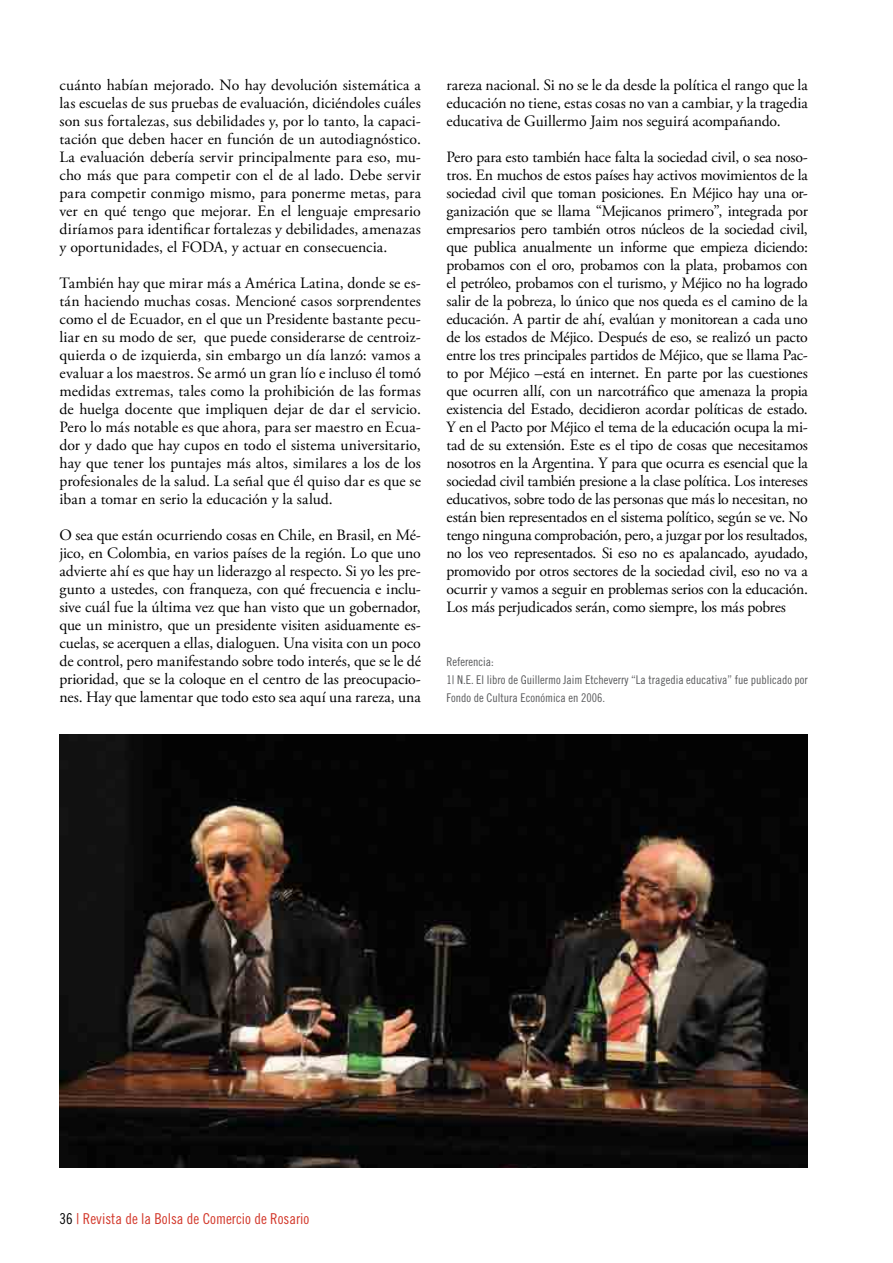
<style>
.page{position:relative;width:893px;height:1263px;background:#fff}
.page>*{position:absolute;margin:0;border:0;box-sizing:border-box;transform-origin:0 0}
.t1{font:15.75px/18px "Adobe Garamond Pro";letter-spacing:-.005em;color:#000;text-align:justify}
.t2{font:15px "Trade Gothic Cond Eighteen";color:#d3382b}
.t3{font:12px/18px "Trade Gothic Cond Eighteen";color:#58595b}
.s1{color:#000}
</style>
<div class="page">
<img style="left:59px;top:735px;width:749px;height:432px">
<p class="t1" style="left:60px;top:77px;width:363px">cuánto habían mejorado. No hay devolución sistemática a las escuelas de sus pruebas de evaluación, diciéndoles cuáles son sus fortalezas, sus debilidades y, por lo tanto, la capaci&shy;tación que deben hacer en función de un autodiagnóstico.<br>La evaluación debería servir principalmente para eso, mu&shy;cho más que para competir con el de al lado. Debe servir para competir conmigo mismo, para ponerme metas, para ver en qué tengo que mejorar. En el lenguaje empresario diríamos para identificar fortalezas y debilidades, amenazas y oportunidades, el FODA, y actuar en consecuencia.</p>
<p class="t1" style="left:60px;top:275px;width:363px">También hay que mirar más a América Latina, donde se es&shy;tán haciendo muchas cosas. Mencioné casos sorprendentes como el de Ecuador, en el que un Presidente bastante pecu&shy;liar en su modo de ser, que puede considerarse de centroiz&shy;quierda o de izquierda, sin embargo un día lanzó: vamos a evaluar a los maestros. Se armó un gran lío e incluso él tomó medidas extremas, tales como la prohibición de las formas de huelga docente que impliquen dejar de dar el servicio.<br>Pero lo más notable es que ahora, para ser maestro en Ecua&shy;dor y dado que hay cupos en todo el sistema universitario, hay que tener los puntajes más altos, similares a los de los profesionales de la salud. La señal que él quiso dar es que se iban a tomar en serio la educación y la salud.</p>
<p class="t1" style="left:60px;top:527px;width:363px">O sea que están ocurriendo cosas en Chile, en Brasil, en Mé&shy;jico, en Colombia, en varios países de la región. Lo que uno advierte ahí es que hay un liderazgo al respecto. Si yo les pre&shy;gunto a ustedes, con franqueza, con qué frecuencia e inclu&shy;sive cuál fue la última vez que han visto que un gobernador, que un ministro, que un presidente visiten asiduamente es&shy;cuelas, se acerquen a ellas, dialoguen. Una visita con un poco de control, pero manifestando sobre todo interés, que se le dé prioridad, que se la coloque en el centro de las preocupacio&shy;nes. Hay que lamentar que todo esto sea aquí una rareza, una</p>
<p class="t1" style="left:446px;top:77px;width:363px">rareza nacional. Si no se le da desde la política el rango que la educación no tiene, estas cosas no van a cambiar, y la tragedia educativa de Guillermo Jaim nos seguirá acompañando.</p>
<p class="t1" style="left:446px;top:149px;width:363px">Pero para esto también hace falta la sociedad civil, o sea noso&shy;tros. En muchos de estos países hay activos movimientos de la sociedad civil que toman posiciones. En Méjico hay una or&shy;ganización que se llama “Mejicanos primero”, integrada por empresarios pero también otros núcleos de la sociedad civil, que publica anualmente un informe que empieza diciendo: probamos con el oro, probamos con la plata, probamos con el petróleo, probamos con el turismo, y Méjico no ha logrado salir de la pobreza, lo único que nos queda es el camino de la educación. A partir de ahí, evalúan y monitorean a cada uno de los estados de Méjico. Después de eso, se realizó un pacto entre los tres principales partidos de Méjico, que se llama Pac&shy;to por Méjico –está en internet. En parte por las cuestiones que ocurren allí, con un narcotráfico que amenaza la propia existencia del Estado, decidieron acordar políticas de estado.<br>Y en el Pacto por Méjico el tema de la educación ocupa la mi&shy;tad de su extensión. Este es el tipo de cosas que necesitamos nosotros en la Argentina. Y para que ocurra es esencial que la sociedad civil también presione a la clase política. Los intereses educativos, sobre todo de las personas que más lo necesitan, no están bien representados en el sistema político, según se ve. No tengo ninguna comprobación, pero, a juzgar por los resultados, no los veo representados. Si eso no es apalancado, ayudado, promovido por otros sectores de la sociedad civil, eso no va a ocurrir y vamos a seguir en problemas serios con la educación.<br>Los más perjudicados serán, como siempre, los más pobres</p>
<p class="t3" style="left:446px;top:653px;width:363px">Referencia:<br>1| N.E. El libro de Guillermo Jaim Etcheverry “La tragedia educativa” fue publicado por<br>Fondo de Cultura Económica en 2006.</p>
<p class="t2" style="left:60px;top:1210px;width:251px"><span class="s1">36</span> | Revista de la Bolsa de Comercio de Rosario</p>
</div>
